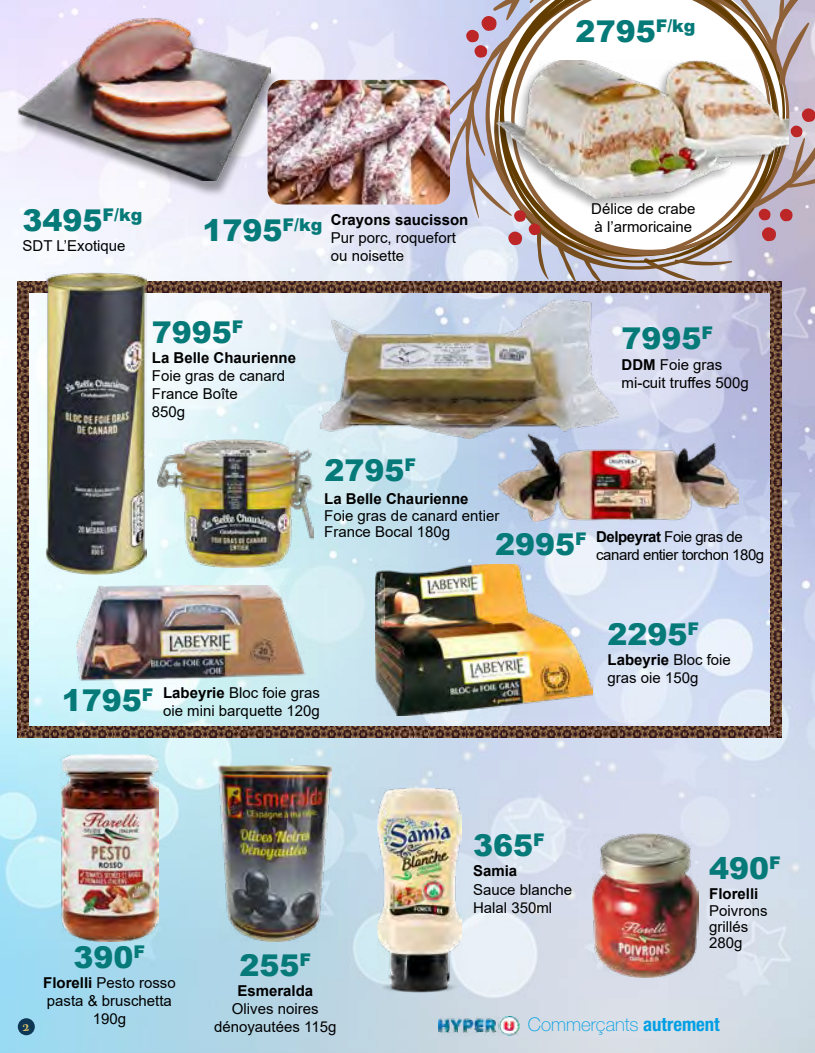
<style>
.page{position:relative;width:815px;height:1053px;background:#fff}
.page>*{position:absolute;margin:0;border:0;box-sizing:border-box;transform-origin:0 0}
.t1{font:900 30px "Arial";color:#057a79}
.t2{font:100 18.75px "Helvetica Neue LT Std";color:#009fe3}
.t3{font:900 17.5px "Arial";color:#057a79}
.t4{font:15px/18px "Arial";color:#000}
.t5{font:700 15px "Arial";color:#000}
.t6{font:15px/18px "Arial";letter-spacing:-.03em;color:#000}
.t7{font:15px "Parma Petit Heavy Swinging";color:#d9c26b}
.s1{font-weight:700}
.s2{font-weight:700;font-stretch:condensed}
</style>
<div class="page">
<img style="left:0;top:0;width:815px;height:1052px">
<img style="left:439px;top:1016px;width:81px;height:19px">
<div style="left:18px;top:1018px;width:17px;height:17px;background:#0d3755;border-radius:50%"></div>
<svg style="left:440px;top:0;width:375px;height:283px"></svg>
<div style="left:486px;top:60px;width:305px;height:150px;background:#000;opacity:.31"></div>
<img style="left:497px;top:61px;width:292px;height:138px">
<img style="left:219px;top:765px;width:113px;height:176px">
<img style="left:60px;top:754px;width:99px;height:187px">
<img style="left:377px;top:788px;width:85px;height:204px">
<img style="left:593px;top:833px;width:105px;height:144px">
<img style="left:499px;top:432px;width:240px;height:89px">
<img style="left:762px;top:281px;width:19px;height:11px">
<img style="left:427px;top:281px;width:54px;height:11px">
<img style="left:481px;top:281px;width:17px;height:11px">
<img style="left:730px;top:281px;width:32px;height:11px">
<img style="left:716px;top:281px;width:14px;height:11px">
<img style="left:498px;top:281px;width:90px;height:11px">
<img style="left:588px;top:281px;width:128px;height:11px">
<img style="left:18px;top:281px;width:27px;height:11px">
<img style="left:409px;top:281px;width:18px;height:11px">
<img style="left:394px;top:281px;width:15px;height:11px">
<img style="left:146px;top:281px;width:89px;height:11px">
<img style="left:235px;top:281px;width:32px;height:11px">
<img style="left:267px;top:281px;width:127px;height:11px">
<img style="left:762px;top:726px;width:19px;height:11px">
<img style="left:428px;top:726px;width:53px;height:11px">
<img style="left:481px;top:726px;width:17px;height:11px">
<img style="left:730px;top:726px;width:32px;height:11px">
<img style="left:716px;top:726px;width:14px;height:11px">
<img style="left:498px;top:726px;width:90px;height:11px">
<img style="left:588px;top:726px;width:128px;height:11px">
<img style="left:18px;top:726px;width:32px;height:11px">
<img style="left:50px;top:726px;width:78px;height:11px">
<img style="left:409px;top:726px;width:19px;height:11px">
<img style="left:128px;top:726px;width:17px;height:11px">
<img style="left:394px;top:726px;width:15px;height:11px">
<img style="left:145px;top:726px;width:90px;height:11px">
<img style="left:235px;top:726px;width:32px;height:11px">
<img style="left:267px;top:726px;width:127px;height:11px">
<img style="left:770px;top:283px;width:11px;height:12px">
<img style="left:770px;top:437px;width:11px;height:12px">
<img style="left:770px;top:295px;width:11px;height:14px">
<img style="left:770px;top:449px;width:11px;height:152px">
<img style="left:770px;top:411px;width:11px;height:26px">
<img style="left:770px;top:309px;width:11px;height:102px">
<img style="left:770px;top:601px;width:11px;height:26px">
<img style="left:770px;top:627px;width:11px;height:21px">
<img style="left:770px;top:708px;width:11px;height:25px">
<img style="left:770px;top:648px;width:11px;height:60px">
<img style="left:18px;top:283px;width:11px;height:12px">
<img style="left:18px;top:437px;width:11px;height:12px">
<img style="left:18px;top:295px;width:11px;height:14px">
<img style="left:18px;top:449px;width:11px;height:31px">
<img style="left:18px;top:411px;width:11px;height:26px">
<img style="left:18px;top:309px;width:11px;height:102px">
<img style="left:18px;top:480px;width:11px;height:12px">
<img style="left:18px;top:634px;width:11px;height:12px">
<img style="left:18px;top:492px;width:11px;height:40px">
<img style="left:18px;top:706px;width:11px;height:25px">
<img style="left:18px;top:646px;width:11px;height:60px">
<img style="left:18px;top:532px;width:11px;height:102px">
<img style="left:158px;top:439px;width:155px;height:128px">
<img style="left:319px;top:299px;width:300px;height:139px">
<img style="left:268px;top:80px;width:182px;height:124px">
<img style="left:76px;top:585px;width:248px;height:98px">
<img style="left:375px;top:564px;width:217px;height:151px">
<img style="left:45px;top:273px;width:101px;height:301px">
<div style="left:16px;top:22px;width:264px;height:175px;background:#000;opacity:.37"></div>
<img style="left:18px;top:17px;width:252px;height:163px">
<h1 class="t1" style="left:576px;top:10px;width:121px">2795<sup>F/kg</sup></h1>
<h1 class="t1" style="left:22px;top:198px;width:121px">3495<sup>F/kg</sup></h1>
<p class="t4" style="left:23px;top:236px;width:105px">SDT L’Exotique</p>
<h1 class="t1" style="left:202px;top:208px;width:121px">1795<sup>F/kg</sup></h1>
<p class="t5" style="left:331px;top:209px;width:139px">Crayons saucisson</p>
<p class="t4" style="left:331px;top:228px;width:127px">Pur porc, roquefort ou noisette</p>
<p class="t4" style="left:591px;top:199px;width:106px">Délice de crabe à l’armoricaine</p>
<h1 class="t1" style="left:152px;top:310px;width:93px">7995<sup>F</sup></h1>
<p class="t5" style="left:152px;top:347px;width:146px">La Belle Chaurienne</p>
<p class="t4" style="left:152px;top:366px;width:135px">Foie gras de canard<br>France Boîte<br>850g</p>
<h1 class="t1" style="left:622px;top:316px;width:93px">7995<sup>F</sup></h1>
<p class="t4" style="left:622px;top:356px;width:129px"><span class="s1">DDM</span> Foie gras mi-cuit truffes 500g</p>
<h1 class="t1" style="left:324px;top:449px;width:93px">2795<sup>F</sup></h1>
<p class="t5" style="left:324px;top:488px;width:146px">La Belle Chaurienne</p>
<p class="t4" style="left:324px;top:507px;width:177px;line-height:16.2px">Foie gras de canard entier<br>France Bocal 180g</p>
<h1 class="t1" style="left:495px;top:523px;width:93px">2995<sup>F</sup></h1>
<p class="t6" style="left:596px;top:527px;width:170px"><span class="s1">Delpeyrat</span> Foie gras de canard entier torchon 180g</p>
<h1 class="t1" style="left:608px;top:612px;width:93px">2295<sup>F</sup></h1>
<h1 class="t1" style="left:62px;top:678px;width:93px">1795<sup>F</sup></h1>
<p class="t4" style="left:163px;top:683px;width:158px"><span class="s1">Labeyrie</span> Bloc foie gras oie mini barquette 120g</p>
<p class="t4" style="left:608px;top:651px;width:125px"><span class="s1">Labeyrie</span> Bloc foie gras oie 150g</p>
<h1 class="t1" style="left:473px;top:823px;width:73px">365<sup>F</sup></h1>
<h1 class="t1" style="left:709px;top:846px;width:73px">490<sup>F</sup></h1>
<p class="t5" style="left:473px;top:860px;width:46px">Samia</p>
<p class="t4" style="left:473px;top:880px;width:101px">Sauce blanche<br>Halal 350ml</p>
<p class="t5" style="left:709px;top:883px;width:51px">Florelli</p>
<p class="t4" style="left:709px;top:902px;width:60px;line-height:16.2px">Poivrons grillés<br>280g</p>
<p class="t3" style="left:134px;top:938px;width:13px">F</p>
<h1 class="t1" style="left:74px;top:935px;width:62px">390</h1>
<h1 class="t1" style="left:239px;top:942px;width:73px">255<sup>F</sup></h1>
<p class="t4" style="left:43px;top:973px;width:134px;text-align:center"><span class="s1">Florelli</span> Pesto rosso pasta &amp; bruschetta<br>190g</p>
<p class="t5" style="left:237px;top:979px;width:77px">Esmeralda</p>
<p class="t4" style="left:214px;top:999px;width:124px;text-align:center">Olives noires dénoyautées 115g</p>
<p class="t7" style="left:23px;top:1017px;width:9px">2</p>
<p class="t2" style="left:528px;top:1013px;width:193px">Commerçants <span class="s2">autrement</span></p>
</div>
